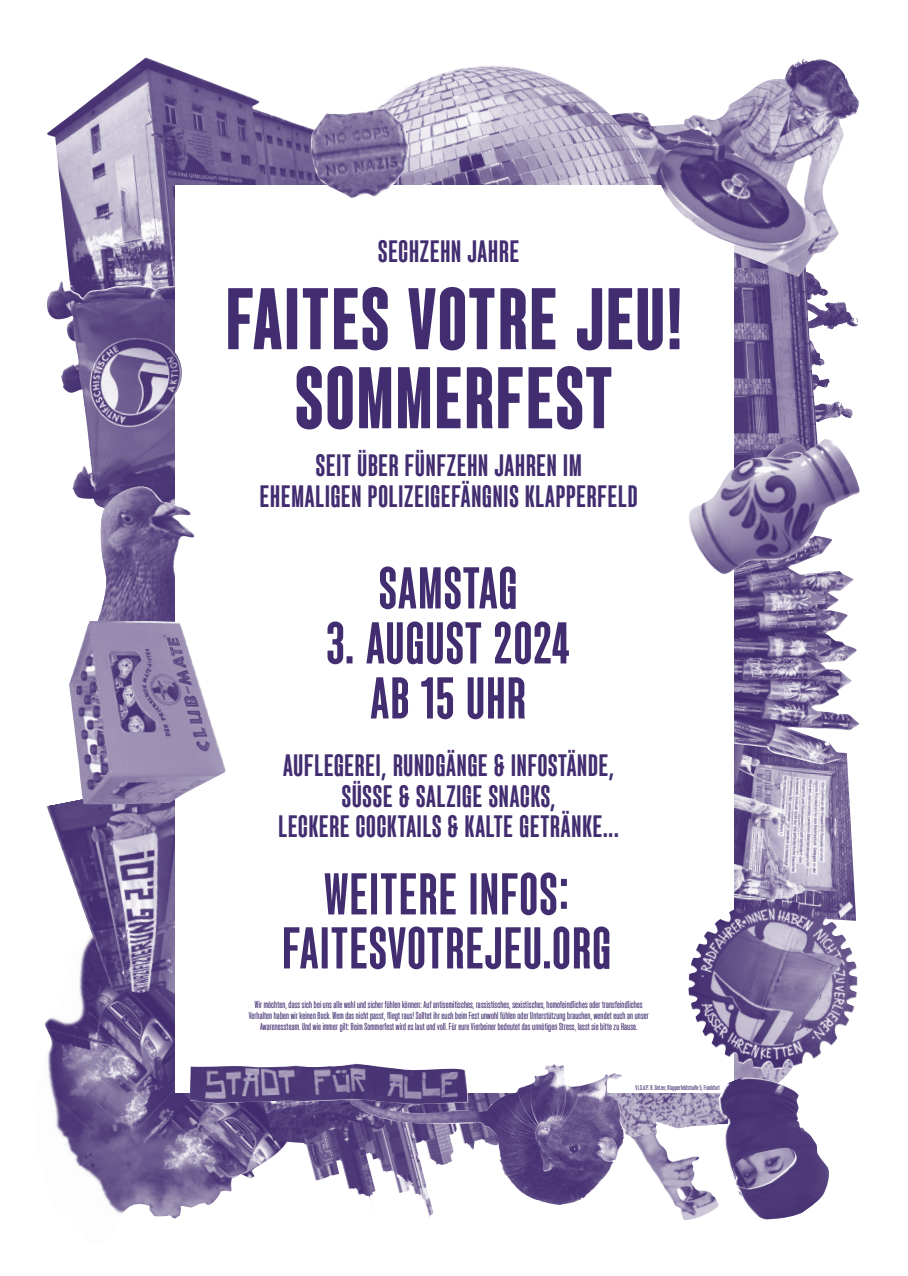
<style>
.page{position:relative;width:908px;height:1276px;background:#fff}
.page>*{position:absolute;margin:0;border:0;box-sizing:border-box;transform-origin:0 0}
.t1{font:700 86px/79px "Gravitica Compressed";letter-spacing:.03em;color:#422d70;text-align:center}
.t2{font:italic 600 58px/54px "Gravitica Compressed";letter-spacing:.03em;color:#422d70;text-align:center}
.t3{font:600 58px/55px "Gravitica Compressed";letter-spacing:.03em;color:#422d70;text-align:center}
.t4{font:600 30.5px/30.5px "Gravitica Compressed";letter-spacing:.03em;color:#422d70;text-align:center}
.t5{font:10px/11px "Gravitica Compressed";letter-spacing:.02em;color:#422d70;text-align:center}
.t6{font:7px "Gravitica Compressed";letter-spacing:.02em;color:#422d70}
</style>
<div class="page">
<img style="left:734px;top:277px;width:123px;height:162px">
<img style="left:97px;top:606px;width:77px;height:15px">
<img style="left:44px;top:1008px;width:214px;height:211px">
<img style="left:258px;top:1104px;width:75px;height:77px">
<img style="left:46px;top:802px;width:128px;height:206px">
<img style="left:663px;top:58px;width:195px;height:219px">
<img style="left:624px;top:1093px;width:148px;height:127px">
<img style="left:416px;top:66px;width:247px;height:119px">
<img style="left:47px;top:57px;width:369px;height:223px">
<img style="left:47px;top:280px;width:127px;height:226px">
<img style="left:734px;top:764px;width:121px;height:132px">
<img style="left:734px;top:576px;width:124px;height:188px">
<div style="left:174px;top:185px;width:559px;height:907px;background:#fff"></div>
<img style="left:651px;top:151px;width:138px;height:101px">
<img style="left:81px;top:334px;width:101px;height:87px">
<img style="left:99px;top:486px;width:96px;height:120px">
<img style="left:718px;top:1077px;width:111px;height:142px">
<img style="left:69px;top:621px;width:156px;height:183px">
<img style="left:688px;top:896px;width:169px;height:173px">
<img style="left:689px;top:439px;width:171px;height:137px">
<img style="left:333px;top:1064px;width:291px;height:141px">
<img style="left:308px;top:108px;width:107px;height:90px">
<img style="left:190px;top:1063px;width:278px;height:41px">
<p class="t4" style="left:378px;top:235px;width:142px">SECHZEHN JAHRE</p>
<p class="t1" style="left:226px;top:277px;width:457px">FAITES VOTRE JEU!<br>SOMMERFEST</p>
<p class="t4" style="left:260px;top:450px;width:379px">SEIT ÜBER FÜNFZEHN JAHREN IM<br>EHEMALIGEN POLIZEIGEFÄNGNIS KLAPPERFELD</p>
<p class="t3" style="left:379px;top:559px;width:139px">SAMSTAG</p>
<p class="t3" style="left:326px;top:614px;width:244px">3. AUGUST 2024<br>AB 15 UHR</p>
<p class="t4" style="left:278px;top:749px;width:341px">AUFLEGEREI, RUNDGÄNGE &amp; INFOSTÄNDE,<br>SÜSSE &amp; SALZIGE SNACKS,<br>LECKERE COCKTAILS &amp; KALTE GETRÄNKE...</p>
<p class="t2" style="left:284px;top:865px;width:330px">WEITERE INFOS:<br>FAITESVOTREJEU.ORG</p>
<p class="t5" style="left:248px;top:999px;width:401px">Wir möchten, dass sich bei uns alle wohl und sicher fühlen können: Auf antisemitisches, rassistisches, sexistisches, homofeindliches oder transfeindliches<br>Verhalten haben wir keinen Bock. Wem das nicht passt, fliegt raus! Solltet ihr euch beim Fest unwohl fühlen oder Unterstützung brauchen, wendet euch an unser<br>Awarenessteam. Und wie immer gilt: Beim Sommerfest wird es laut und voll. Für eure Vierbeiner bedeutet das unnötigen Stress, lasst sie bitte zu Hause.</p>
<p class="t6" style="left:635px;top:1084px;width:86px">V.i.S.d.P.: B. Setzer, Klapperfeldstraße 5, Frankfurt</p>
</div>
